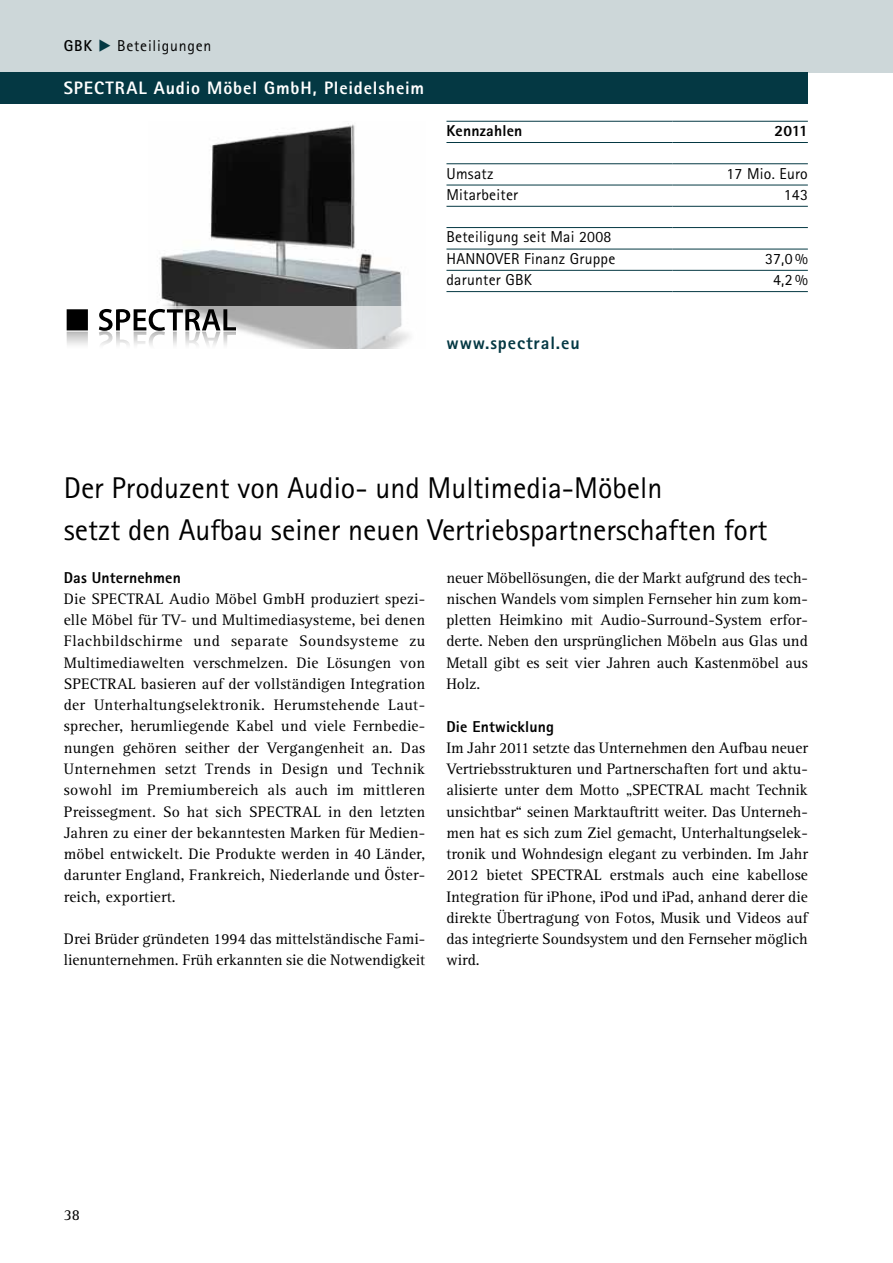
<style>
.page{position:relative;width:893px;height:1263px;background:#fff}
.page>*{position:absolute;margin:0;border:0;box-sizing:border-box;transform-origin:0 0}
.t1{font:30px/42.5px "Rotis Sans Serif";color:#000}
.t2{font:800 18px "Rotis Sans Serif";letter-spacing:.045em;color:#fff}
.t3{font:800 18px "Rotis Sans Serif";letter-spacing:.05em;color:#043843}
.t4{font:15.75px/21.3px "Rotis Serif";color:#000;text-align:justify}
.t5{font:15.75px/21.3px "Rotis Sans Serif";letter-spacing:.015em;color:#000}
.t6{font:800 15.75px "Rotis Sans Serif";letter-spacing:.01em;color:#000}
.t7{font:15.75px "Rotis Sans Serif";letter-spacing:.05em;color:#000}
.s1{font-weight:700}
.s2{font-family:"European Pi Three";color:#043843}
</style>
<div class="page">
<div style="left:0;top:0;width:893px;height:72px;background:#cdd7d9"></div>
<div style="left:0;top:72px;width:808px;height:32px;background:#043843"></div>
<img style="left:159px;top:123px;width:243px;height:183px">
<hr style="left:446px;top:121px;width:226px;height:1px;background:#043843">
<hr style="left:672px;top:121px;width:136px;height:1px;background:#043843">
<hr style="left:446px;top:142px;width:226px;height:1px;background:#043843">
<hr style="left:672px;top:142px;width:136px;height:1px;background:#043843">
<hr style="left:446px;top:163px;width:226px;height:1px;background:#043843">
<hr style="left:672px;top:163px;width:136px;height:1px;background:#043843">
<hr style="left:446px;top:185px;width:226px;height:1px;background:#043843">
<hr style="left:672px;top:185px;width:136px;height:1px;background:#043843">
<hr style="left:446px;top:206px;width:226px;height:1px;background:#043843">
<hr style="left:672px;top:206px;width:136px;height:1px;background:#043843">
<hr style="left:446px;top:227px;width:226px;height:1px;background:#043843">
<hr style="left:672px;top:227px;width:136px;height:1px;background:#043843">
<hr style="left:446px;top:249px;width:226px;height:1px;background:#043843">
<hr style="left:672px;top:249px;width:136px;height:1px;background:#043843">
<hr style="left:446px;top:270px;width:226px;height:1px;background:#043843">
<hr style="left:672px;top:270px;width:136px;height:1px;background:#043843">
<hr style="left:446px;top:291px;width:226px;height:1px;background:#043843">
<hr style="left:672px;top:291px;width:136px;height:1px;background:#043843">
<svg style="left:66px;top:306px;width:344px;height:43px"></svg>
<svg style="left:67px;top:309px;width:169px;height:40px"></svg>
<p class="t7" style="left:64px;top:36px;width:149px"><span class="s1">GBK</span> <span class="s2">E</span> Beteiligungen</p>
<p class="t2" style="left:64px;top:76px;width:362px">SPECTRAL Audio Möbel GmbH, Pleidelsheim</p>
<p class="t6" style="left:446px;top:121px;width:77px">Kennzahlen</p>
<p class="t6" style="left:774px;top:121px;width:35px">2011</p>
<p class="t5" style="left:446px;top:163px;width:48px">Umsatz</p>
<p class="t5" style="left:726px;top:163px;width:83px">17 Mio. Euro</p>
<p class="t5" style="left:446px;top:184px;width:73px">Mitarbeiter</p>
<p class="t5" style="left:784px;top:184px;width:26px">143</p>
<p class="t5" style="left:446px;top:226px;width:170px">Beteiligung seit Mai 2008<br>HANNOVER Finanz Gruppe</p>
<p class="t5" style="left:765px;top:248px;width:44px">37,0 %</p>
<p class="t5" style="left:446px;top:269px;width:87px">darunter GBK</p>
<p class="t5" style="left:773px;top:269px;width:36px">4,2 %</p>
<p class="t3" style="left:446px;top:331px;width:135px">www.spectral.eu</p>
<h1 class="t1" style="left:64px;top:466px;width:705px">Der Produzent von Audio- und Multimedia-Möbeln<br>setzt den Aufbau seiner neuen Vertriebspartnerschaften fort</h1>
<p class="t6" style="left:64px;top:567px;width:119px">Das Unternehmen</p>
<p class="t4" style="left:64px;top:588px;width:363px">Die SPECTRAL Audio Möbel GmbH produziert spezi&shy;elle Möbel für TV- und Multimediasysteme, bei denen Flachbildschirme und separate Soundsysteme zu Multimediawelten verschmelzen. Die Lösungen von SPECTRAL basieren auf der vollständigen Integration der Unterhaltungselektronik. Herumstehende Laut&shy;sprecher, herumliegende Kabel und viele Fernbedie&shy;nungen gehören seither der Vergangenheit an. Das Unternehmen setzt Trends in Design und Technik sowohl im Premiumbereich als auch im mittleren Preissegment. So hat sich SPECTRAL in den letzten Jahren zu einer der bekanntesten Marken für Medien&shy;möbel entwickelt. Die Produkte werden in 40 Länder, darunter England, Frankreich, Niederlande und Öster&shy;reich, exportiert.</p>
<p class="t4" style="left:64px;top:929px;width:363px">Drei Brüder gründeten 1994 das mittelständische Fami&shy;lienunternehmen. Früh erkannten sie die Notwendigkeit</p>
<p class="t4" style="left:446px;top:567px;width:363px">neuer Möbellösungen, die der Markt aufgrund des tech&shy;nischen Wandels vom simplen Fernseher hin zum kom&shy;pletten Heimkino mit Audio-Surround-System erfor&shy;derte. Neben den ursprünglichen Möbeln aus Glas und Metall gibt es seit vier Jahren auch Kastenmöbel aus Holz.</p>
<p class="t6" style="left:446px;top:716px;width:109px">Die Entwicklung</p>
<p class="t4" style="left:446px;top:737px;width:363px">Im Jahr 2011 setzte das Unternehmen den Aufbau neuer Vertriebsstrukturen und Partnerschaften fort und aktu&shy;alisierte unter dem Motto „SPECTRAL macht Technik unsichtbar“ seinen Marktauftritt weiter. Das Unterneh&shy;men hat es sich zum Ziel gemacht, Unterhaltungselek&shy;tronik und Wohndesign elegant zu verbinden. Im Jahr 2012 bietet SPECTRAL erstmals auch eine kabellose Integration für iPhone, iPod und iPad, anhand derer die direkte Übertragung von Fotos, Musik und Videos auf das integrierte Soundsystem und den Fernseher möglich wird.</p>
<p class="t4" style="left:64px;top:1205px;width:18px">38</p>
</div>
